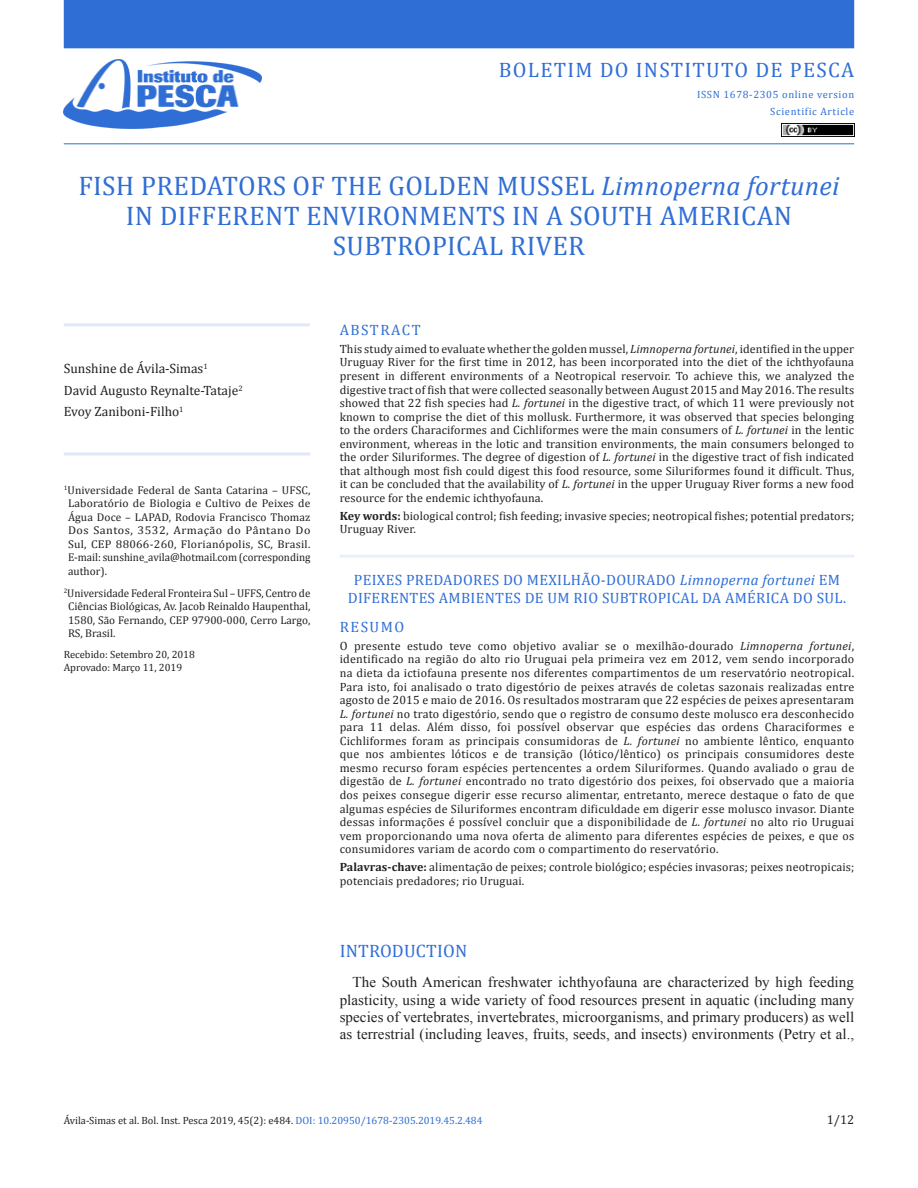
<style>
.page{position:relative;width:918px;height:1188px;background:#fff}
.page>*{position:absolute;margin:0;border:0;box-sizing:border-box;transform-origin:0 0}
.ArticleTitle{font:27px/30px "Cambria";letter-spacing:.01em;color:#2f6ed5;text-align:center}
.t1{font:21px "Cambria";letter-spacing:.06em;color:#2f6ed5}
.Heading1{font:18px "Cambria";letter-spacing:.01em;color:#2f6ed5}
.Paragraph{font:15px/17.2px "Times New Roman";letter-spacing:.005em;color:#231f20;text-align:justify}
.ArticleTitle-Trans1{font:15px/18px "Cambria";letter-spacing:.02em;color:#2f6ed5;text-align:center}
.AbstractTitle{font:15px "Cambria";letter-spacing:.1em;color:#2f6ed5}
.AbstractTitle-Trans1{font:15px "Cambria";letter-spacing:.1em;color:#2f6ed5}
.Authors{font:13.5px "Cambria";color:#231f20}
.t2{font:12.75px "Cambria";color:#231f20}
.Abstract-Trans1{font:12px/13.5px "Cambria";letter-spacing:.02em;color:#231f20;text-align:justify}
.Abstract{font:12px/13.5px "Cambria";letter-spacing:.01em;color:#231f20;text-align:justify}
.Keywords-Trans1{font:12px/13.5px "Cambria";letter-spacing:.01em;color:#231f20}
.Keywords{font:12px/13.5px "Cambria";letter-spacing:.01em;color:#231f20}
.AffiliationHead{font:11.25px/13.5px "Cambria";letter-spacing:-.005em;color:#231f20;text-align:justify}
.Affiliations{font:11.25px/13.5px "Cambria";color:#231f20;text-align:justify}
.History{font:10.5px "Cambria";color:#231f20}
.t3{font:10.5px "Cambria";letter-spacing:.06em;color:#2f6ed5}
.s1{font-style:italic}
.s2{font-weight:700}
.s3{color:#2f6ed5}
</style>
<div class="page">
<img style="left:64px;top:60px;width:197px;height:68px">
<hr style="left:64px;top:143px;width:790px;height:1px;background:#2f6ed5">
<div style="left:64px;top:0;width:790px;height:48px;background:#2f6ed5"></div>
<img style="left:781px;top:123px;width:73px;height:14px">
<hr style="left:64px;top:323px;width:246px;height:3px;background:#e0e9f9">
<hr style="left:340px;top:555px;width:514px;height:3px;background:#eaf0fb">
<hr style="left:64px;top:452px;width:246px;height:3px;background:#e0e9f9">
<h2 class="t1" style="left:499px;top:57px;width:357px">BOLETIM DO INSTITUTO DE PESCA</h2>
<p class="t3" style="left:697px;top:89px;width:159px">ISSN 1678-2305 online version</p>
<p class="t3" style="left:770px;top:106px;width:85px">Scientific Article</p>
<p class="ArticleTitle" style="left:79px;top:171px;width:762px">FISH PREDATORS OF THE GOLDEN MUSSEL <span class="s1">Limnoperna fortunei<br></span>IN DIFFERENT ENVIRONMENTS IN A SOUTH AMERICAN<br>SUBTROPICAL RIVER</p>
<p class="Authors" style="left:64px;top:361px;width:145px">Sunshine de Ávila-Simas<sup>1</sup></p>
<p class="Authors" style="left:64px;top:382px;width:181px">David Augusto Reynalte-Tataje<sup>2</sup></p>
<p class="Authors" style="left:64px;top:404px;width:121px">Evoy Zaniboni-Filho<sup>1</sup></p>
<p class="AffiliationHead" style="left:68px;top:483px;width:244px;text-indent:-4px"><sup>1</sup>Universidade Federal de Santa Catarina – UFSC, Laboratório de Biologia e Cultivo de Peixes de Água Doce – LAPAD, Rodovia Francisco Thomaz Dos Santos, 3532, Armação do Pântano Do Sul, CEP 88066-260, Florianópolis, SC, Brasil.<br>E-mail: sunshine_avila@hotmail.com (corresponding author).</p>
<p class="Affiliations" style="left:68px;top:586px;width:244px;text-indent:-4px"><sup>2</sup>Universidade Federal Fronteira Sul – UFFS, Centro de Ciências Biológicas, Av. Jacob Reinaldo Haupenthal, 1580, São Fernando, CEP 97900-000, Cerro Largo, RS, Brasil.</p>
<p class="History" style="left:64px;top:649px;width:133px">Recebido: Setembro 20, 2018</p>
<p class="History" style="left:64px;top:661px;width:120px">Aprovado: Março 11, 2019</p>
<p class="AbstractTitle" style="left:340px;top:321px;width:82px">ABSTRACT</p>
<p class="Abstract" style="left:340px;top:342px;width:516px">This study aimed to evaluate whether the golden mussel, <span class="s1">Limnoperna fortunei</span>, identified in the upper Uruguay River for the first time in 2012, has been incorporated into the diet of the ichthyofauna present in different environments of a Neotropical reservoir. To achieve this, we analyzed the digestive tract of fish that were collected seasonally between August 2015 and May 2016. The results showed that 22 fish species had <span class="s1">L. fortunei</span> in the digestive tract, of which 11 were previously not known to comprise the diet of this mollusk. Furthermore, it was observed that species belonging to the orders Characiformes and Cichliformes were the main consumers of <span class="s1">L. fortunei</span> in the lentic environment, whereas in the lotic and transition environments, the main consumers belonged to the order Siluriformes. The degree of digestion of <span class="s1">L. fortunei</span> in the digestive tract of fish indicated that although most fish could digest this food resource, some Siluriformes found it difficult. Thus, it can be concluded that the availability of <span class="s1">L. fortunei</span> in the upper Uruguay River forms a new food resource for the endemic ichthyofauna.</p>
<p class="Keywords" style="left:340px;top:509px;width:516px"><span class="s2">Key words:</span> biological control; fish feeding; invasive species; neotropical fishes; potential predators;<br>Uruguay River.</p>
<p class="ArticleTitle-Trans1" style="left:348px;top:571px;width:500px">PEIXES PREDADORES DO MEXILHÃO-DOURADO <span class="s1">Limnoperna fortunei</span> EM<br>DIFERENTES AMBIENTES DE UM RIO SUBTROPICAL DA AMÉRICA DO SUL.</p>
<p class="AbstractTitle-Trans1" style="left:340px;top:618px;width:66px">RESUMO</p>
<p class="Abstract-Trans1" style="left:340px;top:639px;width:516px">O presente estudo teve como objetivo avaliar se o mexilhão-dourado <span class="s1">Limnoperna fortunei</span>, identificado na região do alto rio Uruguai pela primeira vez em 2012, vem sendo incorporado na dieta da ictiofauna presente nos diferentes compartimentos de um reservatório neotropical.<br>Para isto, foi analisado o trato digestório de peixes através de coletas sazonais realizadas entre agosto de 2015 e maio de 2016. Os resultados mostraram que 22 espécies de peixes apresentaram <span class="s1">L. fortunei</span> no trato digestório, sendo que o registro de consumo deste molusco era desconhecido para 11 delas. Além disso, foi possível observar que espécies das ordens Characiformes e Cichliformes foram as principais consumidoras de <span class="s1">L. fortunei</span> no ambiente lêntico, enquanto que nos ambientes lóticos e de transição (lótico/lêntico) os principais consumidores deste mesmo recurso foram espécies pertencentes a ordem Siluriformes. Quando avaliado o grau de digestão de <span class="s1">L. fortunei</span> encontrado no trato digestório dos peixes, foi observado que a maioria dos peixes consegue digerir esse recurso alimentar, entretanto, merece destaque o fato de que algumas espécies de Siluriformes encontram dificuldade em digerir esse molusco invasor. Diante dessas informações é possível concluir que a disponibilidade de <span class="s1">L. fortunei</span> no alto rio Uruguai vem proporcionando uma nova oferta de alimento para diferentes espécies de peixes, e que os consumidores variam de acordo com o compartimento do reservatório.</p>
<p class="Keywords-Trans1" style="left:340px;top:860px;width:516px"><span class="s2">Palavras-chave:</span> alimentação de peixes; controle biológico; espécies invasoras; peixes neotropicais; potenciais predadores; rio Uruguai.</p>
<p class="Heading1" style="left:340px;top:940px;width:129px">INTRODUCTION</p>
<p class="Paragraph" style="left:340px;top:973px;width:516px;text-indent:13px">The South American freshwater ichthyofauna are characterized by high feeding plasticity, using a wide variety of food resources present in aquatic (including many species of vertebrates, invertebrates, microorganisms, and primary producers) as well as terrestrial (including leaves, fruits, seeds, and insects) environments (Petry et al.,</p>
<p class="History" style="left:64px;top:1114px;width:420px">Ávila-Simas et al. Bol. Inst. Pesca 2019, 45(2): e484. <span class="s3">DOI: 10.20950/1678-2305.2019.45.2.484</span></p>
<p class="t2" style="left:827px;top:1112px;width:29px">1/12</p>
</div>
